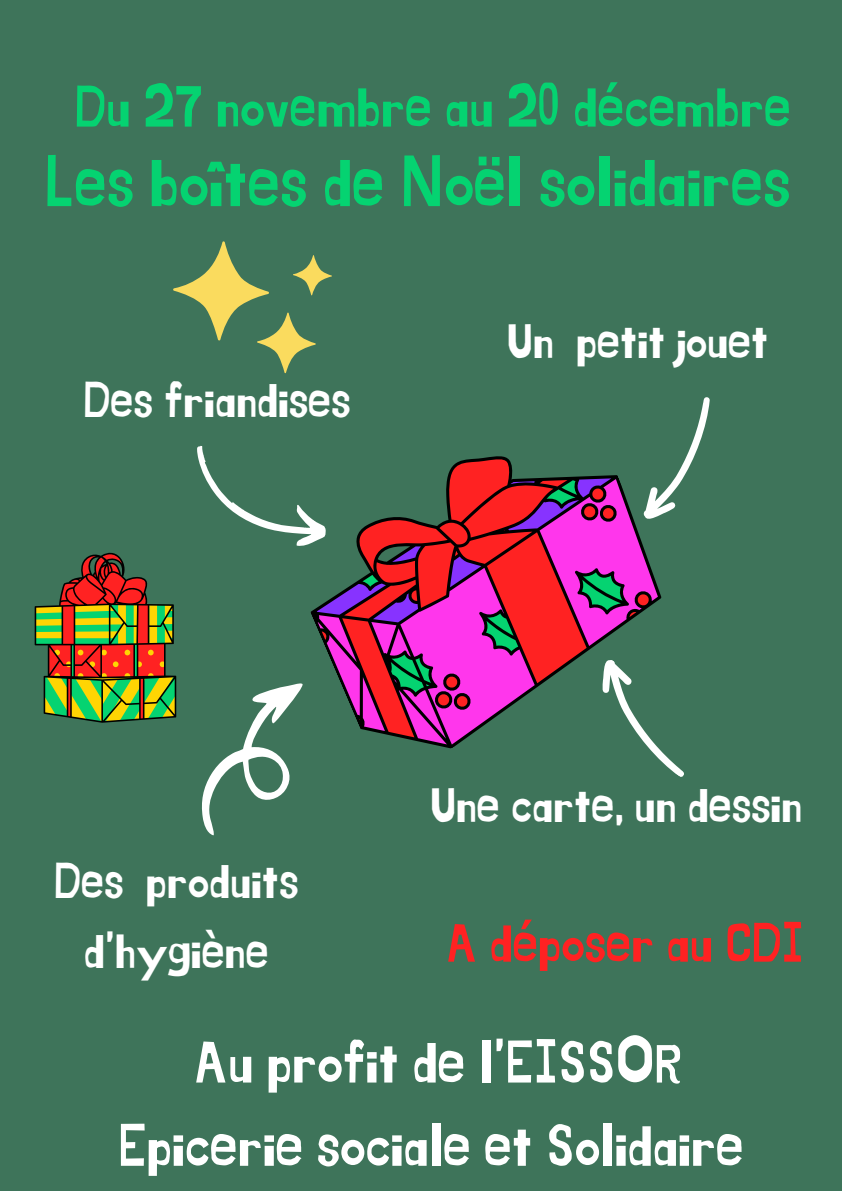
<style>
.page{position:relative;width:842px;height:1191px;background:#fff}
.page>*{position:absolute;margin:0;border:0;box-sizing:border-box;transform-origin:0 0}
.t1{font:70px "Jingleberry";color:#05d371}
.t2{font:60px "Jingleberry";color:#fff}
.t3{font:58px "Jingleberry";color:#05d371}
.t4{font:55px "Jingleberry";color:#f22}
.t5{font:50px/69.7px "Jingleberry";color:#fff;text-align:center}
</style>
<div class="page">
<div style="left:0;top:0;width:842px;height:1190px;background:#3e745a"></div>
<svg style="left:334px;top:456px;width:328px;height:293px"></svg>
<svg style="left:644px;top:397px;width:66px;height:126px"></svg>
<svg style="left:35px;top:445px;width:299px;height:391px"></svg>
<svg style="left:571px;top:655px;width:113px;height:122px"></svg>
<svg style="left:173px;top:241px;width:159px;height:132px"></svg>
<p class="t3" style="left:75px;top:80px;width:718px">Du 27 novembre au 20 décembre</p>
<p class="t1" style="left:44px;top:150px;width:748px">Les boîtes de Noël solidaires</p>
<p class="t5" style="left:84px;top:367px;width:269px">Des friandises</p>
<p class="t5" style="left:507px;top:308px;width:263px">Un petit jouet</p>
<p class="t5" style="left:54px;top:848px;width:246px">Des produits d’hygiène</p>
<p class="t5" style="left:430px;top:772px;width:374px">Une carte, un dessin</p>
<p class="t4" style="left:446px;top:917px;width:360px">A déposer au CDI</p>
<p class="t2" style="left:194px;top:1034px;width:490px">Au profit de l’EISSOR</p>
<p class="t2" style="left:119px;top:1117px;width:627px">Epicerie sociale et Solidaire</p>
</div>
